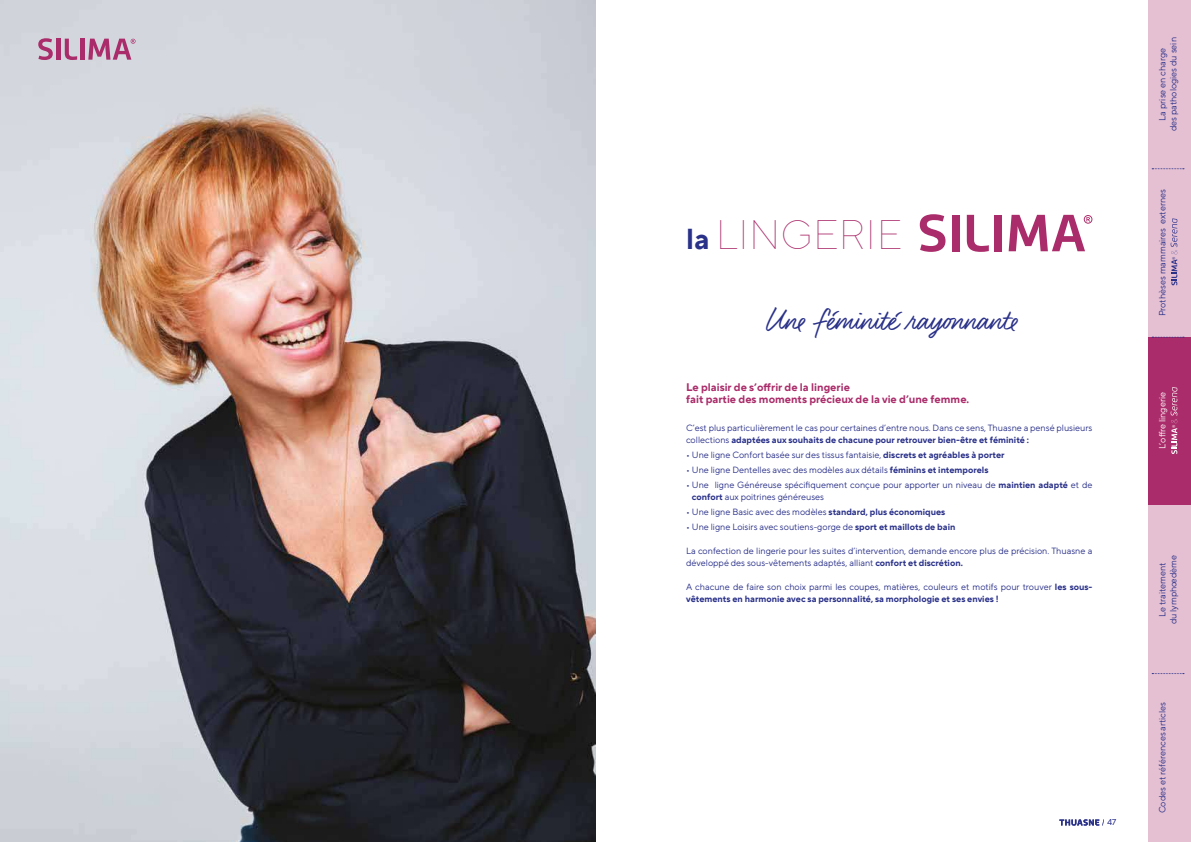
<style>
.page{position:relative;width:1191px;height:842px;background:#fff}
.page>*{position:absolute;margin:0;border:0;box-sizing:border-box;transform-origin:0 0}
.t1{font:100 41.1px "TT Norms Pro";color:#aa2c6a}
.t2{font:34px "Felt That";letter-spacing:.01em;color:#2a3189}
.t3{font:700 11px/12px "TT Norms Pro";color:#aa2c6a}
.t4{font:9px/12px "TT Norms Pro";color:#2a3189}
.t5{font:9px "TT Norms Pro";color:#fff}
.t6{font:300 8.4px "TT Norms Pro";color:#2a3189}
.t7{font:3.8px "TT Norms Pro";color:#fff}
.t8{font:3.8px "TT Norms Pro";color:#2a3189}
.s1{font-weight:700;font-size:28.8px;color:#2a3189}
.s2{font-weight:700}
</style>
<div class="page">
<img style="left:0;top:0;width:595px;height:842px">
<svg style="left:919px;top:214px;width:26px;height:38px"></svg>
<div style="left:952px;top:215px;width:7px;height:36px;background:#aa2c6a"></div>
<svg style="left:966px;top:215px;width:22px;height:37px"></svg>
<div style="left:994px;top:215px;width:8px;height:36px;background:#aa2c6a"></div>
<svg style="left:1008px;top:215px;width:84px;height:36px"></svg>
<div style="left:1148px;top:0;width:43px;height:168px;background:#e5c0d2"></div>
<div style="left:1148px;top:505px;width:43px;height:169px;background:#e5c0d2"></div>
<div style="left:1148px;top:337px;width:43px;height:168px;background:#aa2c6a"></div>
<div style="left:1148px;top:674px;width:43px;height:168px;background:#e5c0d2"></div>
<svg style="left:1170px;top:387px;width:7px;height:67px"></svg>
<svg style="left:1152px;top:673px;width:32px;height:1px"></svg>
<svg style="left:1059px;top:819px;width:44px;height:7px"></svg>
<div style="left:1148px;top:167px;width:43px;height:170px;background:#e5c0d2"></div>
<svg style="left:1152px;top:168px;width:32px;height:1px"></svg>
<svg style="left:1152px;top:337px;width:32px;height:1px"></svg>
<svg style="left:1170px;top:218px;width:7px;height:67px"></svg>
<svg style="left:38px;top:38px;width:15px;height:22px"></svg>
<div style="left:56px;top:39px;width:5px;height:21px;background:#aa2c6a"></div>
<svg style="left:65px;top:39px;width:12px;height:21px"></svg>
<div style="left:80px;top:39px;width:5px;height:21px;background:#aa2c6a"></div>
<svg style="left:88px;top:39px;width:47px;height:21px"></svg>
<h1 class="t1" style="left:686px;top:206px;width:217px"><span class="s1">la</span> LINGERIE</h1>
<h2 class="t2" style="left:764px;top:299px;width:256px">Une féminité rayonnante</h2>
<p class="t3" style="left:686px;top:380px;width:285px">Le plaisir de s’offrir de la lingerie<br>fait partie des moments précieux de la vie d’une femme.</p>
<p class="t4" style="left:686px;top:421px;width:408px">C’est plus particulièrement le cas pour certaines d’entre nous. Dans ce sens, Thuasne a pensé plusieurs collections <span class="s2">adaptées aux souhaits de chacune pour retrouver bien-être et féminité :</span></p>
<p class="t4" style="left:686px;top:448px;width:320px">• Une ligne Confort basée sur des tissus fantaisie, <span class="s2">discrets et agréables à porter</span></p>
<p class="t4" style="left:686px;top:463px;width:304px">• Une ligne Dentelles avec des modèles aux détails <span class="s2">féminins et intemporels</span></p>
<p class="t4" style="left:692px;top:478px;width:402px;text-indent:-6px">• Une ligne Généreuse spécifiquement conçue pour apporter un niveau de <span class="s2">maintien adapté</span> et de <span class="s2">confort</span> aux poitrines généreuses</p>
<p class="t4" style="left:686px;top:505px;width:261px">• Une ligne Basic avec des modèles <span class="s2">standard, plus économiques</span></p>
<p class="t4" style="left:686px;top:520px;width:271px">• Une ligne Loisirs avec soutiens-gorge de <span class="s2">sport et maillots de bain</span></p>
<p class="t4" style="left:686px;top:544px;width:408px">La confection de lingerie pour les suites d’intervention, demande encore plus de précision. Thuasne a développé des sous-vêtements adaptés, alliant <span class="s2">confort et discrétion.</span></p>
<p class="t4" style="left:686px;top:580px;width:408px">A chacune de faire son choix parmi les coupes, matières, couleurs et motifs pour trouver <span class="s2">les sous&shy;vêtements en harmonie avec sa personnalité, sa morphologie et ses envies !</span></p>
<p class="t6" style="left:1107px;top:816px;width:10px">47</p>
<p class="t4" style="left:1156px;top:131px;width:95px;line-height:10.8px;text-align:center;rotate:-90deg">La prise en charge<br>des pathologies du sein</p>
<p class="t4" style="left:1155px;top:316px;width:129px;rotate:-90deg">Prothèses mammaires externes</p>
<p class="t8" style="left:1171px;top:260px;width:5px;rotate:-90deg">®</p>
<p class="t5" style="left:1155px;top:449px;width:58px;rotate:-90deg">L’offre lingerie</p>
<p class="t7" style="left:1171px;top:428px;width:5px;rotate:-90deg">®</p>
<p class="t4" style="left:1156px;top:624px;width:71px;line-height:10.8px;text-align:center;rotate:-90deg">Le traitement<br>du lymphœdème</p>
<p class="t4" style="left:1155px;top:813px;width:113px;rotate:-90deg">Codes et références articles</p>
</div>
